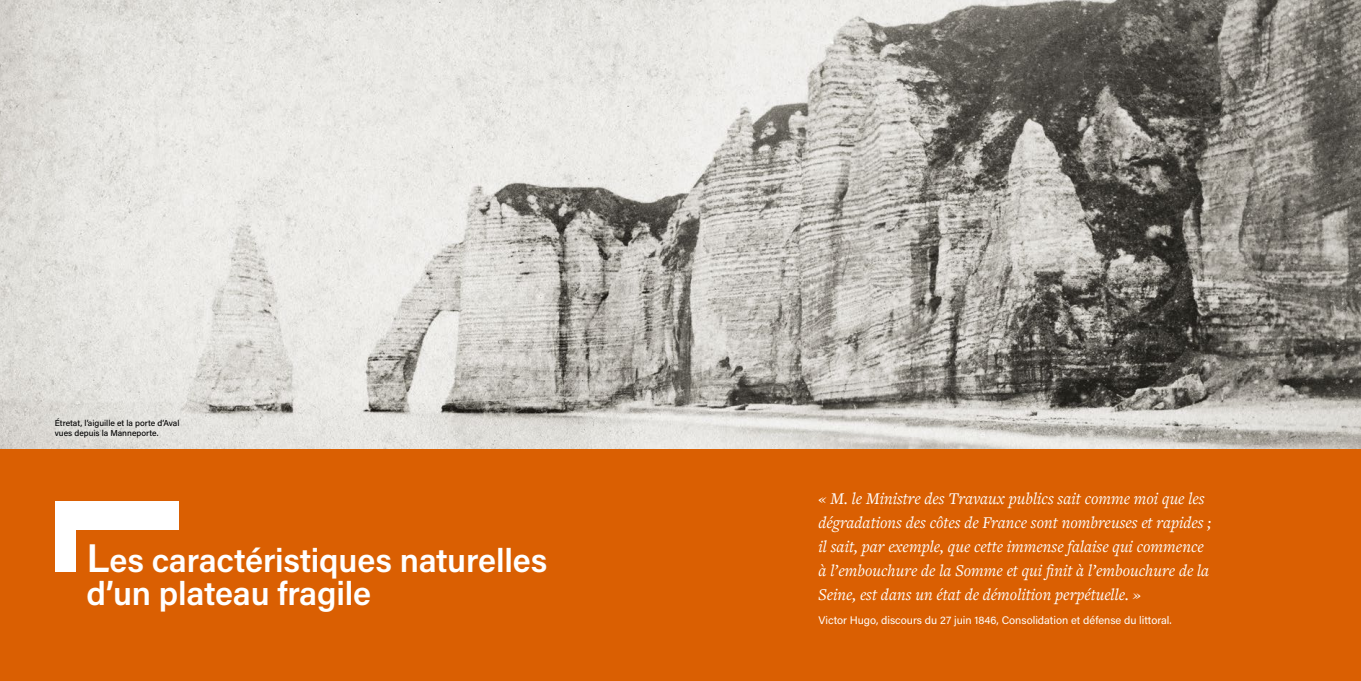
<style>
.page{position:relative;width:1361px;height:681px;background:#fff}
.page>*{position:absolute;margin:0;border:0;box-sizing:border-box;transform-origin:0 0}
.t1{font:600 33px/33px "Acumin Pro";letter-spacing:-.005em;color:#fff}
.t2{font:italic 17px/24px "Freight Text Pro";color:#fff}
.t3{font:11px "Acumin Pro";color:#fff}
.t4{font:500 8.5px/10.2px "Acumin Pro";color:#000}
.s1{font-size:40px}
</style>
<div class="page">
<div style="left:0;top:441px;width:1361px;height:239px;background:#da5f02"></div>
<img style="left:0;top:0;width:1361px;height:448px">
<div style="left:55px;top:506px;width:21px;height:65px;background:#fff"></div>
<div style="left:55px;top:500px;width:124px;height:29px;background:#fff"></div>
<p class="t4" style="left:55px;top:417px;width:126px">Étretat, l’aiguille et la porte d’Aval vues depuis la Manneporte.</p>
<h1 class="t1" style="left:86px;top:542px;width:462px"><span class="s1">L</span>es caractéristiques naturelles d’un plateau fragile</h1>
<p class="t2" style="left:818px;top:486px;width:394px">« M. le Ministre des Travaux publics sait comme moi que les dégradations des côtes de France sont nombreuses et rapides ; il sait, par exemple, que cette immense falaise qui commence à l’embouchure de la Somme et qui finit à l’embouchure de la Seine, est dans un état de démolition perpétuelle. »</p>
<p class="t3" style="left:818px;top:612px;width:355px">Victor Hugo, discours du 27 juin 1846, Consolidation et défense du littoral.</p>
</div>
